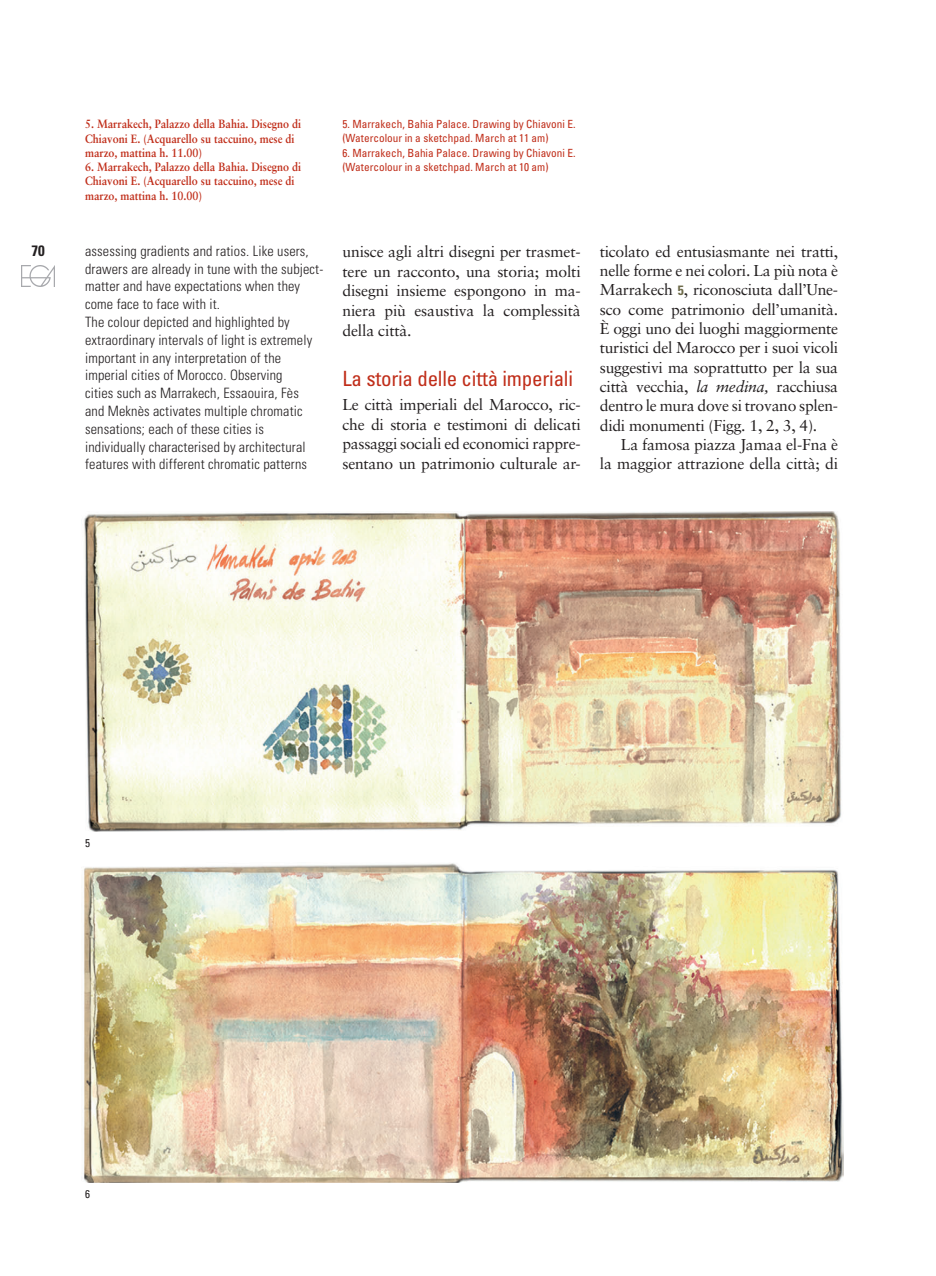
<style>
.page{position:relative;width:936px;height:1276px;background:#fff}
.page>*{position:absolute;margin:0;border:0;box-sizing:border-box;transform-origin:0 0}
.TITULAR_1_CAST{font:condensed 21px "Univers";letter-spacing:-.01em;color:#c02d19}
.No_Spacing{font:15.75px/19.4px "Sabon";letter-spacing:-.015em;color:#231f20;text-align:justify}
.t1{font:700 condensed 15px "Univers";color:#231f20}
.No_Spacing-2{font:300 condensed 14.25px/17.9px "Univers";letter-spacing:.01em;color:#231f20}
.PIES_DE_FOTO_CASTELL{font:700 12px/14.2px "Sabon";color:#c02d19;scale:.9 1}
.Didascalia{font:condensed 11.25px/14.2px "Univers";color:#c02d19}
.PIES_DE_FOTO_INGLES{font:condensed 11.25px "Univers";color:#231f20}
.s1{font-family:"Univers";font-weight:700;font-stretch:condensed;font-size:13.5px;color:#6d6a4a}
.s2{font-style:italic}
</style>
<div class="page">
<img style="left:22px;top:265px;width:33px;height:21px">
<img style="left:84px;top:863px;width:759px;height:319px">
<img style="left:84px;top:511px;width:757px;height:320px">
<p class="t1" style="left:32px;top:242px;width:15px">70</p>
<p class="PIES_DE_FOTO_CASTELL" style="left:85px;top:117px;width:242px">5. Marrakech, Palazzo della Bahia. Disegno di<br>Chiavoni E. (Acquarello su taccuino, mese di marzo, mattina h. 11.00)</p>
<p class="PIES_DE_FOTO_CASTELL" style="left:85px;top:160px;width:242px">6. Marrakech, Palazzo della Bahia. Disegno di<br>Chiavoni E. (Acquarello su taccuino, mese di marzo, mattina h. 10.00)</p>
<p class="No_Spacing-2" style="left:85px;top:242px;width:240px">assessing gradients and ratios. Like users, drawers are already in tune with the subject&shy;matter and have expectations when they come face to face with it.</p>
<p class="No_Spacing-2" style="left:85px;top:313px;width:229px">The colour depicted and highlighted by extraordinary intervals of light is extremely important in any interpretation of the imperial cities of Morocco. Observing cities such as Marrakech, Essaouira, Fès and Meknès activates multiple chromatic sensations; each of these cities is individually characterised by architectural features with different chromatic patterns</p>
<p class="Didascalia" style="left:342px;top:117px;width:235px">5. Marrakech, Bahia Palace. Drawing by Chiavoni E. (Watercolour in a sketchpad. March at 11 am)</p>
<p class="Didascalia" style="left:342px;top:145px;width:235px">6. Marrakech, Bahia Palace. Drawing by Chiavoni E. (Watercolour in a sketchpad. March at 10 am)</p>
<p class="No_Spacing" style="left:342px;top:241px;width:240px;line-height:19.8px">unisce agli altri disegni per trasmet&shy;tere un racconto, una storia; molti disegni insieme espongono in ma&shy;niera più esaustiva la complessità della città.</p>
<p class="TITULAR_1_CAST" style="left:342px;top:365px;width:232px">La storia delle città imperiali</p>
<p class="No_Spacing" style="left:342px;top:394px;width:240px;line-height:19.8px">Le città imperiali del Marocco, ric&shy;che di storia e testimoni di delicati passaggi sociali ed economici rappre&shy;sentano un patrimonio culturale ar-</p>
<p class="No_Spacing" style="left:600px;top:241px;width:240px">ticolato ed entusiasmante nei tratti, nelle forme e nei colori. La più nota è Marrakech <span class="s1">5</span>, riconosciuta dall’Une&shy;sco come patrimonio dell’umanità.<br>È oggi uno dei luoghi maggiormente turistici del Marocco per i suoi vicoli suggestivi ma soprattutto per la sua città vecchia, <span class="s2">la medina,</span> racchiusa dentro le mura dove si trovano splen&shy;didi monumenti (Figg. 1, 2, 3, 4).</p>
<p class="No_Spacing" style="left:600px;top:434px;width:240px;text-align:right">La famosa piazza Jamaa el-Fna è<br>la maggior attrazione della città; di</p>
<p class="PIES_DE_FOTO_INGLES" style="left:85px;top:836px;width:6px">5</p>
<p class="PIES_DE_FOTO_INGLES" style="left:85px;top:1187px;width:6px">6</p>
</div>
